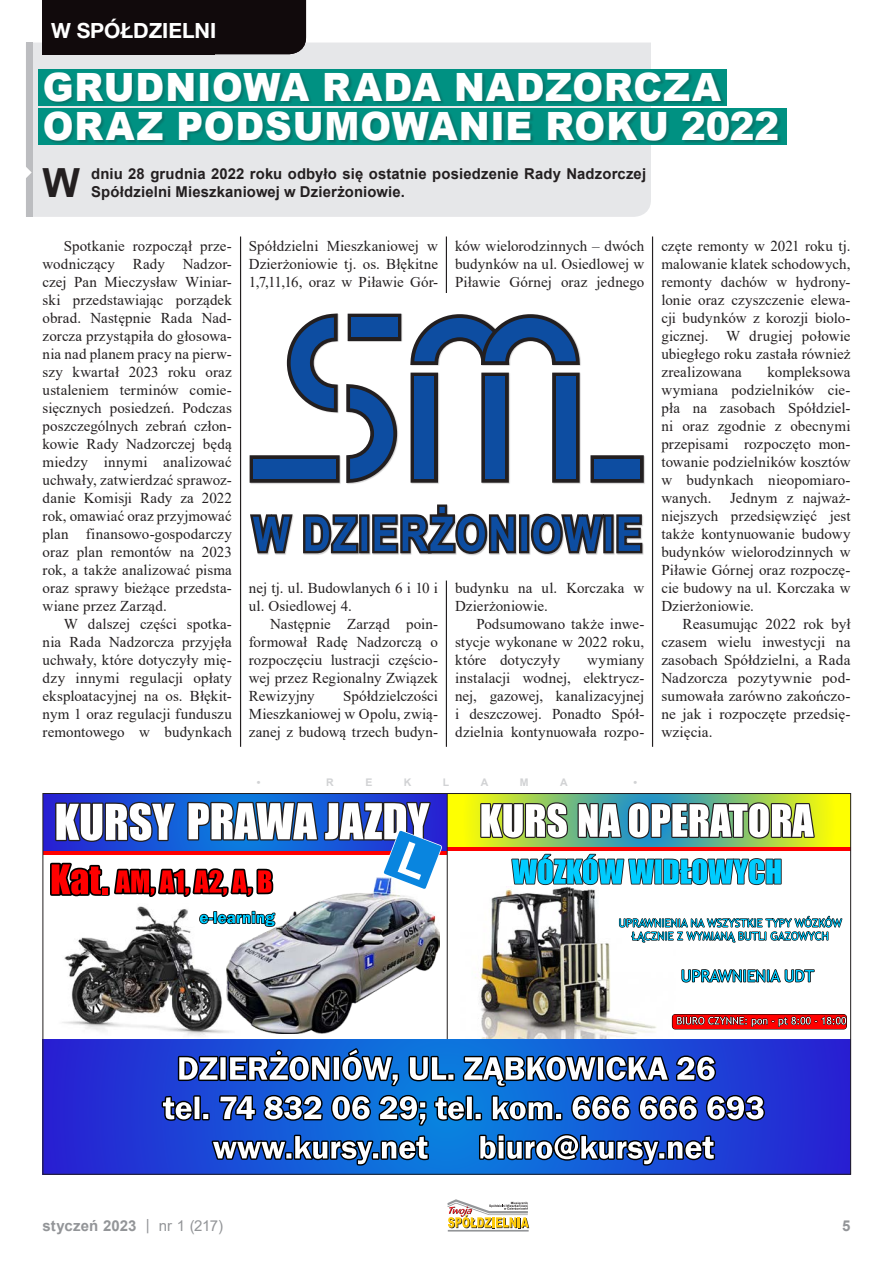
<style>
.page{position:relative;width:893px;height:1263px;background:#fff}
.page>*{position:absolute;margin:0;border:0;box-sizing:border-box;transform-origin:0 0}
.t1{font:700 40.2px "Arial";color:#231f20}
.t2{font:900 39px/39px "Arial";letter-spacing:.02em;color:#fff;scale:.95 1}
.t3{font:700 21px "Helvetica Neue LT Pro";color:#fff}
.t4{font:15px/18px "Times New Roman";letter-spacing:.005em;color:#231f20;text-align:justify}
.t5{font:700 15px/18px "Arial";letter-spacing:.01em;color:#231f20}
.t6{font:700 15px "Arial";letter-spacing:.01em;color:#939598}
.t7{font:700 10.5px "Arial";color:#d1d2d4}
.s1{font-weight:400}
</style>
<div class="page">
<hr style="left:448px;top:1230px;width:81px;height:1px;background:#939598">
<svg style="left:447px;top:1199px;width:82px;height:29px"></svg>
<div style="left:33px;top:43px;width:618px;height:174px;background:#e6e7e9"></div>
<div style="left:26px;top:43px;width:7px;height:174px;background:#bcbdc0"></div>
<svg style="left:26px;top:167px;width:6px;height:11px"></svg>
<div style="left:39px;top:69px;width:688px;height:37px;background:#009182"></div>
<div style="left:39px;top:108px;width:748px;height:37px;background:#009182"></div>
<hr style="left:446px;top:581px;width:1px;height:166px;background:#231f20">
<hr style="left:652px;top:236px;width:1px;height:511px;background:#231f20">
<hr style="left:240px;top:236px;width:1px;height:511px;background:#231f20">
<div style="left:45px;top:73px;width:736px;height:71px;background:#231f20;opacity:.25"></div>
<div style="left:43px;top:0;width:263px;height:54px;background:#110a0c"></div>
<div style="left:590px;top:455px;width:54px;height:28px;border:8px solid #231f20"></div>
<div style="left:594px;top:459px;width:46px;height:20px;background:#0d4da1"></div>
<div style="left:250px;top:455px;width:90px;height:28px;border:8px solid #231f20"></div>
<div style="left:253px;top:459px;width:83px;height:20px;background:#0d4da1"></div>
<svg style="left:283px;top:313px;width:298px;height:171px"></svg>
<svg style="left:250px;top:504px;width:394px;height:52px"></svg>
<svg style="left:43px;top:851px;width:404px;height:4px"></svg>
<img style="left:62px;top:928px;width:221px;height:109px">
<img style="left:227px;top:928px;width:212px;height:105px">
<svg style="left:48px;top:795px;width:395px;height:133px"></svg>
<img style="left:475px;top:889px;width:200px;height:150px">
<svg style="left:510px;top:853px;width:272px;height:49px"></svg>
<svg style="left:618px;top:915px;width:225px;height:28px"></svg>
<div style="left:672px;top:1014px;width:174px;height:15px;background:#f00;border-radius:3px"></div>
<svg style="left:676px;top:1016px;width:171px;height:11px"></svg>
<svg style="left:681px;top:969px;width:134px;height:14px"></svg>
<svg style="left:448px;top:795px;width:401px;height:52px;background:#bfdf39"></svg>
<hr style="left:447px;top:847px;width:404px;height:4px;background:#f00">
<svg style="left:479px;top:801px;width:91px;height:39px"></svg>
<svg style="left:576px;top:795px;width:240px;height:45px"></svg>
<hr style="left:447px;top:793px;width:1px;height:246px;background:#231f20">
<svg style="left:45px;top:1039px;width:804px;height:134px;background:#2035d4"></svg>
<svg style="left:160px;top:1046px;width:606px;height:122px"></svg>
<hr style="left:446px;top:236px;width:1px;height:57px;background:#231f20">
<h3 class="t3" style="left:51px;top:18px;width:167px">W SPÓŁDZIELNI</h3>
<h2 class="t2" style="left:43px;top:67px;width:777px">GRUDNIOWA RADA NADZORCZA<br>ORAZ PODSUMOWANIE ROKU 2022</h2>
<h1 class="t1" style="left:43px;top:155px;width:39px">W</h1>
<p class="t5" style="left:91px;top:165px;width:556px">dniu 28 grudnia 2022 roku odbyło się ostatnie posiedzenie Rady Nadzorczej<br>Spółdzielni Mieszkaniowej w Dzierżoniowie.</p>
<p class="t4" style="left:43px;top:237px;width:191px;text-indent:21px">Spotkanie rozpoczął prze&shy;wodniczący Rady Nadzor&shy;czej Pan Mieczysław Winiar&shy;ski przedstawiając porządek obrad. Następnie Rada Nad&shy;zorcza przystąpiła do głosowa&shy;nia nad planem pracy na pierw&shy;szy kwartał 2023 roku oraz ustaleniem terminów comie&shy;sięcznych posiedzeń. Podczas poszczególnych zebrań człon&shy;kowie Rady Nadzorczej będą miedzy innymi analizować uchwały, zatwierdzać sprawoz&shy;danie Komisji Rady za 2022 rok, omawiać oraz przyjmować plan finansowo-gospodarczy oraz plan remontów na 2023 rok, a także analizować pisma oraz sprawy bieżące przedsta&shy;wiane przez Zarząd.</p>
<p class="t4" style="left:43px;top:615px;width:191px;text-indent:21px">W dalszej części spotka&shy;nia Rada Nadzorcza przyjęła uchwały, które dotyczyły mię&shy;dzy innymi regulacji opłaty eksploatacyjnej na os. Błękit&shy;nym 1 oraz regulacji funduszu remontowego w budynkach</p>
<p class="t4" style="left:249px;top:237px;width:191px">Spółdzielni Mieszkaniowej w Dzierżoniowie tj. os. Błękitne 1,7,11,16, oraz w Piławie Gór-</p>
<p class="t4" style="left:455px;top:237px;width:191px">ków wielorodzinnych – dwóch budynków na ul. Osiedlowej w Piławie Górnej oraz jednego</p>
<p class="t4" style="left:249px;top:579px;width:191px">nej tj. ul. Budowlanych 6 i 10 i ul. Osiedlowej 4.</p>
<p class="t4" style="left:249px;top:615px;width:191px;text-indent:21px">Następnie Zarząd poin&shy;formował Radę Nadzorczą o rozpoczęciu lustracji częścio&shy;wej przez Regionalny Związek Rewizyjny</p>
<p class="t4" style="left:249px;top:687px;width:191px;text-indent:94px">Spółdzielczości Mieszkaniowej w Opolu, zwią&shy;zanej z budową trzech budyn-</p>
<p class="t4" style="left:455px;top:579px;width:191px">budynku na ul. Korczaka w<br>Dzierżoniowie.</p>
<p class="t4" style="left:455px;top:615px;width:191px;text-indent:21px">Podsumowano także inwe&shy;stycje wykonane w 2022 roku, które dotyczyły</p>
<p class="t4" style="left:455px;top:651px;width:191px;text-indent:132px">wymiany instalacji wodnej, elektrycz&shy;nej, gazowej, kanalizacyjnej i deszczowej. Ponadto Spół&shy;dzielnia kontynuowała rozpo-</p>
<p class="t7" style="left:257px;top:775px;width:5px">•</p>
<p class="t7" style="left:326px;top:775px;width:9px">R</p>
<p class="t7" style="left:365px;top:775px;width:9px">E</p>
<p class="t7" style="left:404px;top:775px;width:9px">K</p>
<p class="t7" style="left:443px;top:775px;width:8px">L</p>
<p class="t7" style="left:481px;top:775px;width:9px">A</p>
<p class="t7" style="left:520px;top:775px;width:10px">M</p>
<p class="t7" style="left:560px;top:775px;width:9px">A</p>
<p class="t7" style="left:633px;top:775px;width:5px">•</p>
<p class="t4" style="left:661px;top:237px;width:191px">częte remonty w 2021 roku tj. malowanie klatek schodowych, remonty dachów w hydrony&shy;lonie oraz czyszczenie elewa&shy;cji budynków z korozji biolo&shy;gicznej. W drugiej połowie ubiegłego roku zastała również zrealizowana</p>
<p class="t4" style="left:661px;top:363px;width:191px;text-indent:106px">kompleksowa wymiana podzielników cie&shy;pła na zasobach Spółdziel&shy;ni oraz zgodnie z obecnymi przepisami rozpoczęto mon&shy;towanie podzielników kosztów w budynkach nieopomiaro&shy;wanych. Jednym z najważ&shy;niejszych przedsięwzięć jest także kontynuowanie budowy budynków wielorodzinnych w Piławie Górnej oraz rozpoczę&shy;cie budowy na ul. Korczaka w Dzierżoniowie.</p>
<p class="t4" style="left:661px;top:615px;width:191px;text-indent:21px">Reasumując 2022 rok był czasem wielu inwestycji na zasobach Spółdzielni, a Rada Nadzorcza pozytywnie pod&shy;sumowała zarówno zakończo&shy;ne jak i rozpoczęte przedsię&shy;wzięcia.</p>
<p class="t6" style="left:43px;top:1215px;width:182px">styczeń 2023 <span class="s1">| nr 1 (217)</span></p>
<p class="t6" style="left:842px;top:1215px;width:10px">5</p>
</div>
